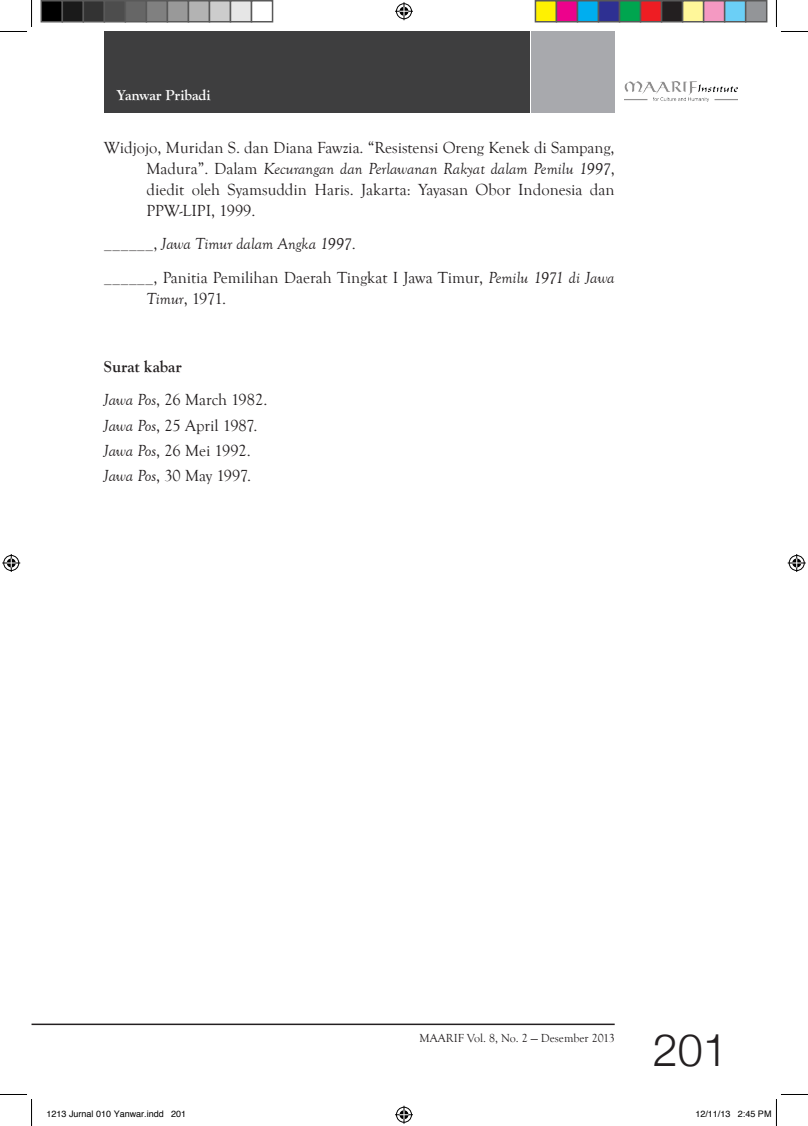
<style>
.page{position:relative;width:808px;height:1126px;background:#fff}
.page>*{position:absolute;margin:0;border:0;box-sizing:border-box;transform-origin:0 0}
.t1{font:300 45px "Helvetica Neue";color:#231f20}
.Text2Inden{font:16.5px/21px "Goudy Old Style T";color:#231f20;text-align:justify}
.Text2Inden-2{font:italic 16.5px "Goudy Old Style T";color:#231f20}
.Text2Inden-3{font:700 16.5px "Goudy Old Style T";color:#231f20}
.t2{font:700 15px "Goudy Old Style T";color:#fff}
.t3{font:12px "Goudy Old Style T";color:#231f20}
.t4{font:9px "Helvetica";color:#000}
.s1{font-style:italic}
.s2{font-style:normal}
</style>
<div class="page">
<div style="left:531px;top:32px;width:83px;height:80px;background:#a8a9ad"></div>
<hr style="left:32px;top:1024px;width:582px;height:1px;background:#231f20">
<div style="left:104px;top:32px;width:425px;height:80px;background:#3e3e3f"></div>
<img style="left:624px;top:82px;width:113px;height:19px">
<svg style="left:0;top:0;width:32px;height:32px"></svg>
<svg style="left:0;top:1094px;width:32px;height:32px"></svg>
<svg style="left:775px;top:0;width:32px;height:32px"></svg>
<svg style="left:395px;top:2px;width:18px;height:18px"></svg>
<svg style="left:395px;top:1106px;width:18px;height:18px"></svg>
<svg style="left:2px;top:554px;width:18px;height:18px"></svg>
<svg style="left:787px;top:554px;width:18px;height:18px"></svg>
<div style="left:41px;top:1px;width:21px;height:21px;background:#000"></div>
<div style="left:40px;top:0;width:23px;height:22px;border:2px solid #595959"></div>
<div style="left:62px;top:1px;width:21px;height:21px;background:#1a1a1a"></div>
<div style="left:62px;top:0;width:22px;height:22px;border:2px solid #595959"></div>
<div style="left:83px;top:1px;width:21px;height:21px;background:#333"></div>
<div style="left:82px;top:0;width:23px;height:22px;border:2px solid #595959"></div>
<div style="left:104px;top:1px;width:21px;height:21px;background:#4d4d4d"></div>
<div style="left:104px;top:0;width:22px;height:22px;border:2px solid #595959"></div>
<div style="left:125px;top:1px;width:21px;height:21px;background:#666"></div>
<div style="left:124px;top:0;width:23px;height:22px;border:2px solid #595959"></div>
<div style="left:146px;top:1px;width:21px;height:21px;background:#808080"></div>
<div style="left:146px;top:0;width:22px;height:22px;border:2px solid #595959"></div>
<div style="left:167px;top:1px;width:21px;height:21px;background:#999"></div>
<div style="left:166px;top:0;width:23px;height:22px;border:2px solid #595959"></div>
<div style="left:188px;top:1px;width:21px;height:21px;background:#b3b3b3"></div>
<div style="left:188px;top:0;width:22px;height:22px;border:2px solid #595959"></div>
<div style="left:209px;top:1px;width:21px;height:21px;background:#ccc"></div>
<div style="left:208px;top:0;width:23px;height:22px;border:2px solid #595959"></div>
<div style="left:230px;top:1px;width:21px;height:21px;background:#e6e6e6"></div>
<div style="left:230px;top:0;width:22px;height:22px;border:2px solid #595959"></div>
<div style="left:250px;top:0;width:23px;height:22px;border:2px solid #595959"></div>
<div style="left:535px;top:1px;width:21px;height:21px;background:#fff101"></div>
<div style="left:534px;top:0;width:23px;height:22px;border:2px solid #595959"></div>
<div style="left:556px;top:1px;width:21px;height:21px;background:#ed028c"></div>
<div style="left:555px;top:0;width:23px;height:22px;border:2px solid #595959"></div>
<div style="left:577px;top:1px;width:21px;height:21px;background:#00aeef"></div>
<div style="left:576px;top:0;width:23px;height:22px;border:2px solid #595959"></div>
<div style="left:598px;top:1px;width:21px;height:21px;background:#2e3092"></div>
<div style="left:597px;top:0;width:23px;height:22px;border:2px solid #595959"></div>
<div style="left:619px;top:1px;width:21px;height:21px;background:#00a54f"></div>
<div style="left:618px;top:0;width:23px;height:22px;border:2px solid #595959"></div>
<div style="left:640px;top:1px;width:21px;height:21px;background:#ee1d23"></div>
<div style="left:639px;top:0;width:23px;height:22px;border:2px solid #595959"></div>
<div style="left:661px;top:1px;width:21px;height:21px;background:#231f20"></div>
<div style="left:660px;top:0;width:23px;height:22px;border:2px solid #595959"></div>
<div style="left:682px;top:1px;width:21px;height:21px;background:#fff79a"></div>
<div style="left:681px;top:0;width:23px;height:22px;border:2px solid #595959"></div>
<div style="left:703px;top:1px;width:21px;height:21px;background:#f499c2"></div>
<div style="left:702px;top:0;width:23px;height:22px;border:2px solid #595959"></div>
<div style="left:724px;top:1px;width:21px;height:21px;background:#6bcff6"></div>
<div style="left:723px;top:0;width:23px;height:22px;border:2px solid #595959"></div>
<div style="left:745px;top:1px;width:21px;height:21px;background:#939598"></div>
<div style="left:744px;top:0;width:23px;height:22px;border:2px solid #595959"></div>
<svg style="left:775px;top:1094px;width:32px;height:32px"></svg>
<p class="t2" style="left:117px;top:87px;width:96px">Yanwar Pribadi</p>
<p class="Text2Inden" style="left:146px;top:137px;width:469px;text-indent:-43px">Widjojo, Muridan S. dan Diana Fawzia. “Resistensi Oreng Kenek di Sampang, Madura”. Dalam <span class="s1">Kecurangan dan Perlawanan Rakyat dalam Pemilu 1997</span>, diedit oleh Syamsuddin Haris. Jakarta: Yayasan Obor Indonesia dan PPW-LIPI, 1999.</p>
<p class="Text2Inden-2" style="left:104px;top:235px;width:253px"><span class="s2">______,</span> Jawa Timur dalam Angka 1997<span class="s2">.</span></p>
<p class="Text2Inden" style="left:146px;top:268px;width:469px;text-indent:-43px">______, Panitia Pemilihan Daerah Tingkat I Jawa Timur, <span class="s1">Pemilu 1971 di Jawa<br>Timur</span>, 1971.</p>
<p class="Text2Inden-3" style="left:104px;top:357px;width:79px">Surat kabar</p>
<p class="Text2Inden" style="left:104px;top:390px;width:165px"><span class="s1">Jawa Pos</span>, 26 March 1982.</p>
<p class="Text2Inden" style="left:104px;top:415px;width:155px"><span class="s1">Jawa Pos</span>, 25 April 1987.</p>
<p class="Text2Inden" style="left:104px;top:440px;width:148px"><span class="s1">Jawa Pos</span>, 26 Mei 1992.</p>
<p class="Text2Inden" style="left:104px;top:466px;width:149px"><span class="s1">Jawa Pos</span>, 30 May 1997.</p>
<p class="t3" style="left:419px;top:1032px;width:196px">MAARIF Vol. 8, No. 2 — Desember 2013</p>
<h1 class="t1" style="left:652px;top:1013px;width:77px">201</h1>
<p class="t4" style="left:46px;top:1107px;width:141px">1213 Jurnal 010 Yanwar.indd 201</p>
<p class="t4" style="left:695px;top:1107px;width:78px">12/11/13 2:45 PM</p>
</div>
